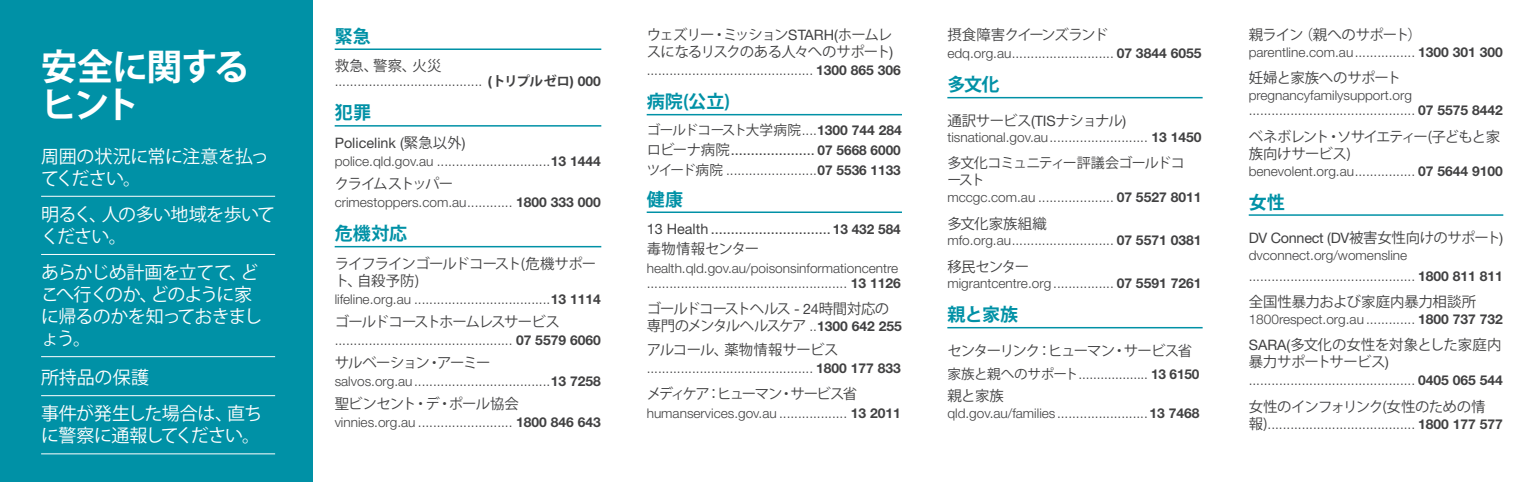
<style>
.page{position:relative;width:1526px;height:482px;background:#fff}
.page>*{position:absolute;margin:0;border:0;box-sizing:border-box;transform-origin:0 0}
.t1{font:700 36px/38px "Koz Go Pr 6 N";letter-spacing:-.045em;color:#fff}
.t2{font:18px/22px "Koz Go Pr 6 N";letter-spacing:-.04em;color:#fff}
.t3{font:700 18px "Koz Go Pr 6 N";letter-spacing:.005em;color:#0091a6}
.t4{font:18px/36.2px "Koz Go Pr 6 N";letter-spacing:-.015em;color:#fff}
.t5{font:14.4px/17px "Koz Go Pr 6 N";letter-spacing:-.06em;color:#414142}
.t6{font:14.4px "Helvetica Neue LT Std";color:#414142}
.t7{font:14.4px "Koz Go Pr 6 N";letter-spacing:-.04em;color:#414142}
.t8{font:14.4px/17px "Koz Go Pr 6 N";letter-spacing:-.025em;color:#414142}
.t9{font:14.4px "Koz Go Pr 6 N";letter-spacing:-.005em;color:#414142}
.t10{font:14.4px "Helvetica Neue LT Std";letter-spacing:-.02em;color:#414142}
.t11{font:14.4px "Koz Go Pr 6 N";letter-spacing:-.085em;color:#414142}
.t12{font:14.4px "Koz Go Pr 6 N";letter-spacing:-.11em;color:#414142}
.t13{font:14.4px "Koz Go Pr 6 N";letter-spacing:-.035em;color:#414142}
.t14{font:14.4px "Koz Go Pr 6 N";letter-spacing:-.09em;color:#414142}
.t15{font:14.4px "Koz Go Pr 6 N";letter-spacing:-.03em;color:#414142}
.t16{font:14.4px "Koz Go Pr 6 N";letter-spacing:-.105em;color:#414142}
.t17{font:14.4px "Koz Go Pr 6 N";color:#414142}
.t18{font:14px/17.2px "Koz Go Pr 6 N";letter-spacing:-.07em;color:#414142}
.t19{font:300 13.6px "Helvetica Neue LT Std";color:#414142}
.t20{font:13.6px "Koz Go Pr 6 N";letter-spacing:-.04em;color:#414142}
.t21{font:300 13.4px/15.4px "Helvetica Neue LT Std";color:#414142}
.s1{font-weight:700;font-size:13.6px}
.s2{font-family:"Koz Go Pr 6 N";font-weight:700}
.s3{font-family:"Koz Go Pr 6 N"}
.s4{font-family:"Helvetica Neue LT Std"}
.s5{font-family:"Helvetica Neue LT Std";font-weight:700}
.s6{font-family:"Koz Go Pr 6 N";font-weight:400}
.s7{font-weight:700}
.s8{font-family:"Helvetica Neue LT Std";font-weight:700;font-size:13.6px}
.s9{font-family:"Koz Go Pr 6 N";font-weight:400;font-size:14.4px}
</style>
<div class="page">
<div style="left:0;top:0;width:312px;height:482px;background:#0091a6"></div>
<hr style="left:41px;top:196px;width:234px;height:1px;background:#fff">
<hr style="left:41px;top:254px;width:234px;height:1px;background:#fff">
<hr style="left:41px;top:356px;width:234px;height:1px;background:#fff">
<hr style="left:41px;top:395px;width:234px;height:1px;background:#fff">
<hr style="left:41px;top:453px;width:234px;height:1px;background:#fff">
<hr style="left:334px;top:48px;width:267px;height:2px;background:#0091a6">
<hr style="left:334px;top:125px;width:267px;height:2px;background:#0091a6">
<hr style="left:334px;top:246px;width:267px;height:1px;background:#0091a6">
<hr style="left:646px;top:114px;width:255px;height:1px;background:#0091a6">
<hr style="left:646px;top:211px;width:255px;height:2px;background:#0091a6">
<hr style="left:947px;top:97px;width:255px;height:1px;background:#0091a6">
<hr style="left:947px;top:327px;width:255px;height:1px;background:#0091a6">
<hr style="left:1248px;top:214px;width:254px;height:2px;background:#0091a6">
<h1 class="t1" style="left:41px;top:49px;width:210px">安全に関するヒント</h1>
<h2 class="t2" style="left:41px;top:145px;width:229px">周囲の状況に常に注意を払ってください。</h2>
<h2 class="t2" style="left:41px;top:204px;width:235px">明るく、人の多い地域を歩いてください。</h2>
<h2 class="t2" style="left:41px;top:262px;width:223px">あらかじめ計画を立てて、どこへ行くのか、どのように家に帰るのかを知っておきましょう。</h2>
<h2 class="t4" style="left:41px;top:360px;width:223px">所持品の保護<br>事件が発生した場合は、直ち</h2>
<h2 class="t2" style="left:41px;top:425px;width:220px">に警察に通報してください。</h2>
<h2 class="t3" style="left:334px;top:26px;width:38px">緊急</h2>
<p class="t5" style="left:334px;top:58px;width:108px">救急、警察、火災</p>
<p class="t21" style="left:334px;top:74px;width:268px">....................................... <span class="s1">(</span><span class="s2">トリプルゼロ</span><span class="s1">) 000</span></p>
<h2 class="t3" style="left:334px;top:103px;width:38px">犯罪</h2>
<p class="t6" style="left:334px;top:134px;width:132px">Policelink (<span class="s3">緊急以外</span>)</p>
<p class="t21" style="left:334px;top:153px;width:267px">police.qld.gov.au ..............................<span class="s1">13 1444</span></p>
<p class="t16" style="left:334px;top:175px;width:120px">クライムストッパー</p>
<p class="t21" style="left:334px;top:195px;width:267px">crimestoppers.com.au............ <span class="s1">1800 333 000</span></p>
<h2 class="t3" style="left:334px;top:223px;width:74px">危機対応</h2>
<p class="t5" style="left:334px;top:255px;width:263px">ライフラインゴールドコースト(危機サポート、自殺予防)</p>
<p class="t21" style="left:334px;top:291px;width:267px">lifeline.org.au ....................................<span class="s1">13 1114</span></p>
<p class="t5" style="left:334px;top:313px;width:227px">ゴールドコーストホームレスサービス</p>
<p class="t21" style="left:334px;top:332px;width:267px">............................................... <span class="s1">07 5579 6060</span></p>
<p class="t14" style="left:334px;top:354px;width:157px">サルベーション・アーミー</p>
<p class="t21" style="left:334px;top:373px;width:267px">salvos.org.au....................................<span class="s1">13 7258</span></p>
<p class="t5" style="left:334px;top:395px;width:186px">聖ビンセント・デ・ポール協会</p>
<p class="t21" style="left:334px;top:415px;width:267px">vinnies.org.au ......................... <span class="s1">1800 846 643</span></p>
<p class="t5" style="left:646px;top:26px;width:248px">ウェズリー・ミッション<span class="s4">STARH(</span>ホームレスになるリスクのある人々へのサポート<span class="s4">)</span></p>
<p class="t21" style="left:646px;top:63px;width:255px">............................................ <span class="s1">1300 865 306</span></p>
<h2 class="t3" style="left:646px;top:91px;width:85px">病院(公立)</h2>
<p class="t20" style="left:646px;top:123px;width:257px">ゴールドコースト大学病院 <span class="s5">1300 744 284</span></p>
<p class="t6" style="left:646px;top:142px;width:256px"><span class="s3">ロビーナ病院</span>..................... <span class="s1">07 5668 6000</span></p>
<p class="t19" style="left:646px;top:162px;width:255px"><span class="s6">ツイード病院</span> ........................<span class="s7">07 5536 1133</span></p>
<h2 class="t3" style="left:646px;top:189px;width:38px">健康</h2>
<p class="t6" style="left:646px;top:220px;width:256px">13 Health ..............................<span class="s1">13 432 584</span></p>
<p class="t9" style="left:646px;top:241px;width:114px">毒物情報センター</p>
<p class="t21" style="left:646px;top:260px;width:255px">health.qld.gov.au/poisonsinformationcentre ..................................................... <span class="s1">13 1126</span></p>
<p class="t5" style="left:646px;top:301px;width:257px">ゴールドコーストヘルス <span class="s4">- 24</span>時間対応の専門のメンタルヘルスケア <span class="s8">1300 642 255</span></p>
<p class="t13" style="left:646px;top:341px;width:193px">アルコール、薬物情報サービス</p>
<p class="t21" style="left:646px;top:360px;width:255px">............................................ <span class="s1">1800 177 833</span></p>
<p class="t12" style="left:646px;top:386px;width:212px">メディケア：ヒューマン・サービス省</p>
<p class="t21" style="left:646px;top:405px;width:255px">humanservices.gov.au .................. <span class="s1">13 2011</span></p>
<p class="t5" style="left:947px;top:26px;width:162px">摂食障害クイーンズランド</p>
<p class="t21" style="left:947px;top:46px;width:255px">edq.org.au........................... <span class="s1">07 3844 6055</span></p>
<h2 class="t3" style="left:947px;top:74px;width:54px">多文化</h2>
<p class="t5" style="left:947px;top:112px;width:180px">通訳サービス<span class="s4">(TIS</span>ナショナル<span class="s4">)</span></p>
<p class="t21" style="left:947px;top:129px;width:255px">tisnational.gov.au.......................... <span class="s1">13 1450</span></p>
<p class="t18" style="left:947px;top:155px;width:239px">多文化コミュニティー評議会ゴールドコースト</p>
<p class="t21" style="left:947px;top:189px;width:255px">mccgc.com.au .................... <span class="s1">07 5527 8011</span></p>
<p class="t17" style="left:947px;top:215px;width:101px">多文化家族組織</p>
<p class="t21" style="left:947px;top:232px;width:255px">mfo.org.au........................... <span class="s1">07 5571 0381</span></p>
<p class="t5" style="left:947px;top:258px;width:83px">移民センター</p>
<p class="t21" style="left:947px;top:276px;width:255px">migrantcentre.org ................ <span class="s1">07 5591 7261</span></p>
<h2 class="t3" style="left:947px;top:304px;width:72px">親と家族</h2>
<p class="t11" style="left:947px;top:342px;width:246px">センターリンク：ヒューマン・サービス省</p>
<p class="t19" style="left:947px;top:365px;width:253px"><span class="s6">家族と親へのサポート</span>................... <span class="s7">13 6150</span></p>
<p class="t5" style="left:947px;top:388px;width:58px">親と家族</p>
<p class="t21" style="left:947px;top:405px;width:253px">qld.gov.au/families........................<span class="s1">13 7468</span></p>
<p class="t7" style="left:1248px;top:27px;width:175px">親ライン（親へのサポート）</p>
<p class="t21" style="left:1248px;top:44px;width:255px">parentline.com.au................ <span class="s1">1300 301 300</span></p>
<p class="t15" style="left:1248px;top:70px;width:154px">妊婦と家族へのサポート</p>
<p class="t21" style="left:1248px;top:87px;width:255px">pregnancyfamilysupport.org ............................................ <span class="s1">07 5575 8442</span></p>
<p class="t5" style="left:1248px;top:128px;width:253px">ベネボレント・ソサイエティー(子どもと家族向けサービス)</p>
<p class="t21" style="left:1248px;top:163px;width:255px">benevolent.org.au................ <span class="s1">07 5644 9100</span></p>
<h2 class="t3" style="left:1248px;top:192px;width:38px">女性</h2>
<p class="t10" style="left:1248px;top:229px;width:256px">DV Connect (DV<span class="s3">被害女性向けのサポート</span>)</p>
<p class="t21" style="left:1248px;top:244px;width:255px;line-height:21px">dvconnect.org/womensline ............................................ <span class="s1">1800 811 811</span></p>
<p class="t9" style="left:1248px;top:294px;width:229px">全国性暴力および家庭内暴力相談所</p>
<p class="t21" style="left:1248px;top:311px;width:255px">1800respect.org.au ............. <span class="s1">1800 737 732</span></p>
<p class="t8" style="left:1248px;top:336px;width:254px"><span class="s4">SARA(</span>多文化の女性を対象とした家庭内暴力サポートサービス<span class="s4">)</span></p>
<p class="t21" style="left:1248px;top:372px;width:255px">............................................ <span class="s1">0405 065 544</span></p>
<p class="t7" style="left:1248px;top:398px;width:238px">女性のインフォリンク(女性のための情</p>
<p class="t21" style="left:1248px;top:416px;width:255px"><span class="s9">報)</span>....................................... <span class="s1">1800 177 577</span></p>
</div>
